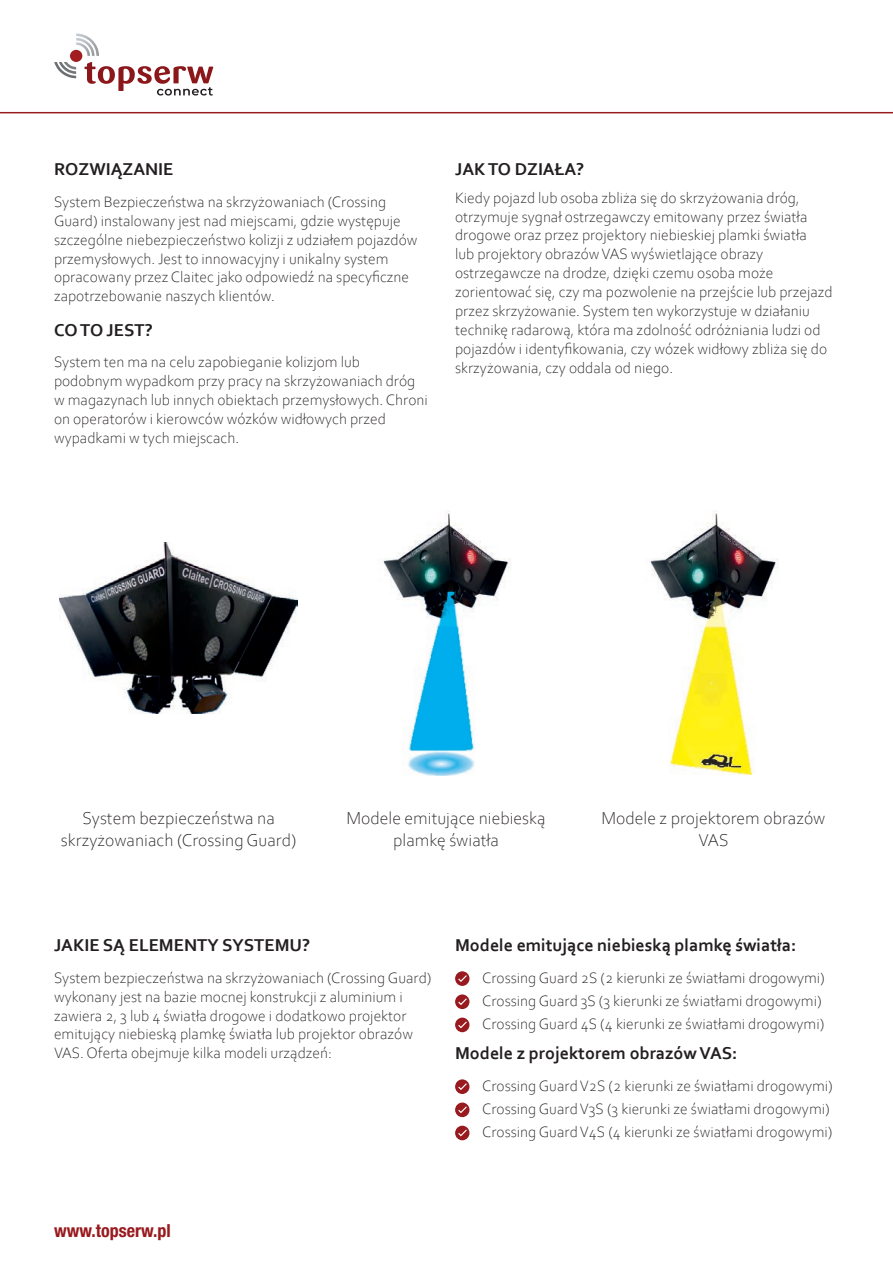
<style>
.page{position:relative;width:893px;height:1263px;background:#fff}
.page>*{position:absolute;margin:0;border:0;box-sizing:border-box;transform-origin:0 0}
.t1{font:700 18px "Corbel";color:#231f20}
.t2{font:300 18px/21.6px "Corbel";color:#231f20;text-align:center}
.t3{font:700 condensed 18px "Helvetica Neue LT Pro";color:#981a1e}
.t4{font:300 15.75px/18.9px "Corbel";color:#231f20}
</style>
<div class="page">
<div style="left:455px;top:971px;width:14px;height:15px;background:#981a1e;border-radius:50%"></div>
<svg style="left:458px;top:975px;width:9px;height:7px"></svg>
<div style="left:455px;top:994px;width:14px;height:15px;background:#981a1e;border-radius:50%"></div>
<svg style="left:458px;top:998px;width:9px;height:7px"></svg>
<div style="left:455px;top:1017px;width:14px;height:15px;background:#981a1e;border-radius:50%"></div>
<svg style="left:458px;top:1021px;width:9px;height:7px"></svg>
<div style="left:455px;top:1079px;width:14px;height:15px;background:#981a1e;border-radius:50%"></div>
<svg style="left:458px;top:1083px;width:9px;height:7px"></svg>
<div style="left:455px;top:1102px;width:14px;height:15px;background:#981a1e;border-radius:50%"></div>
<svg style="left:458px;top:1106px;width:9px;height:7px"></svg>
<div style="left:455px;top:1126px;width:14px;height:14px;background:#981a1e;border-radius:50%"></div>
<svg style="left:458px;top:1129px;width:9px;height:7px"></svg>
<img style="left:383px;top:510px;width:128px;height:266px">
<img style="left:650px;top:511px;width:129px;height:264px">
<hr style="left:0;top:112px;width:893px;height:1px;background:#981a1e">
<div style="left:70px;top:50px;width:12px;height:12px;background:#a11d20;border-radius:50%"></div>
<svg style="left:76px;top:34px;width:23px;height:22px"></svg>
<svg style="left:54px;top:62px;width:22px;height:16px"></svg>
<svg style="left:85px;top:62px;width:128px;height:34px"></svg>
<img style="left:59px;top:543px;width:239px;height:170px">
<p class="t1" style="left:54px;top:158px;width:121px">ROZWIĄZANIE</p>
<p class="t4" style="left:54px;top:192px;width:365px">System Bezpieczeństwa na skrzyżowaniach (Crossing Guard) instalowany jest nad miejscami, gdzie występuje szczególne niebezpieczeństwo kolizji z udziałem pojazdów przemysłowych. Jest to innowacyjny i unikalny system opracowany przez Claitec jako odpowiedź na specyficzne zapotrzebowanie naszych klientów.</p>
<p class="t1" style="left:54px;top:319px;width:100px">CO TO JEST?</p>
<p class="t4" style="left:54px;top:352px;width:375px">System ten ma na celu zapobieganie kolizjom lub podobnym wypadkom przy pracy na skrzyżowaniach dróg w magazynach lub innych obiektach przemysłowych. Chroni on operatorów i kierowców wózków widłowych przed wypadkami w tych miejscach.</p>
<p class="t1" style="left:455px;top:158px;width:131px">JAK TO DZIAŁA?</p>
<p class="t4" style="left:455px;top:187px;width:379px">Kiedy pojazd lub osoba zbliża się do skrzyżowania dróg, otrzymuje sygnał ostrzegawczy emitowany przez światła drogowe oraz przez projektory niebieskiej plamki światła<br>lub projektory obrazów VAS wyświetlające obrazy ostrzegawcze na drodze, dzięki czemu osoba może zorientować się, czy ma pozwolenie na przejście lub przejazd przez skrzyżowanie. System ten wykorzystuje w działaniu technikę radarową, która ma zdolność odróżniania ludzi od pojazdów i identyfikowania, czy wózek widłowy zbliża się do skrzyżowania, czy oddala od niego.</p>
<p class="t2" style="left:61px;top:806px;width:237px">System bezpieczeństwa na skrzyżowaniach (Crossing Guard)</p>
<p class="t2" style="left:346px;top:806px;width:201px">Modele emitujące niebieską plamkę światła</p>
<p class="t2" style="left:601px;top:806px;width:225px">Modele z projektorem obrazów<br>VAS</p>
<p class="t1" style="left:54px;top:934px;width:258px">JAKIE SĄ ELEMENTY SYSTEMU?</p>
<p class="t4" style="left:54px;top:967px;width:379px">System bezpieczeństwa na skrzyżowaniach (Crossing Guard) wykonany jest na bazie mocnej konstrukcji z aluminium i zawiera 2, 3 lub 4 światła drogowe i dodatkowo projektor emitujący niebieską plamkę światła lub projektor obrazów VAS. Oferta obejmuje kilka modeli urządzeń:</p>
<p class="t1" style="left:455px;top:934px;width:343px">Modele emitujące niebieską plamkę światła:</p>
<p class="t4" style="left:482px;top:965px;width:344px;line-height:23.1px">Crossing Guard 2S (2 kierunki ze światłami drogowymi)<br>Crossing Guard 3S (3 kierunki ze światłami drogowymi)<br>Crossing Guard 4S (4 kierunki ze światłami drogowymi)</p>
<p class="t1" style="left:455px;top:1042px;width:284px">Modele z projektorem obrazów VAS:</p>
<p class="t4" style="left:482px;top:1073px;width:352px;line-height:23.1px">Crossing Guard V2S (2 kierunki ze światłami drogowymi)<br>Crossing Guard V3S (3 kierunki ze światłami drogowymi)<br>Crossing Guard V4S (4 kierunki ze światłami drogowymi)</p>
<p class="t3" style="left:54px;top:1220px;width:118px">www.topserw.pl</p>
</div>
